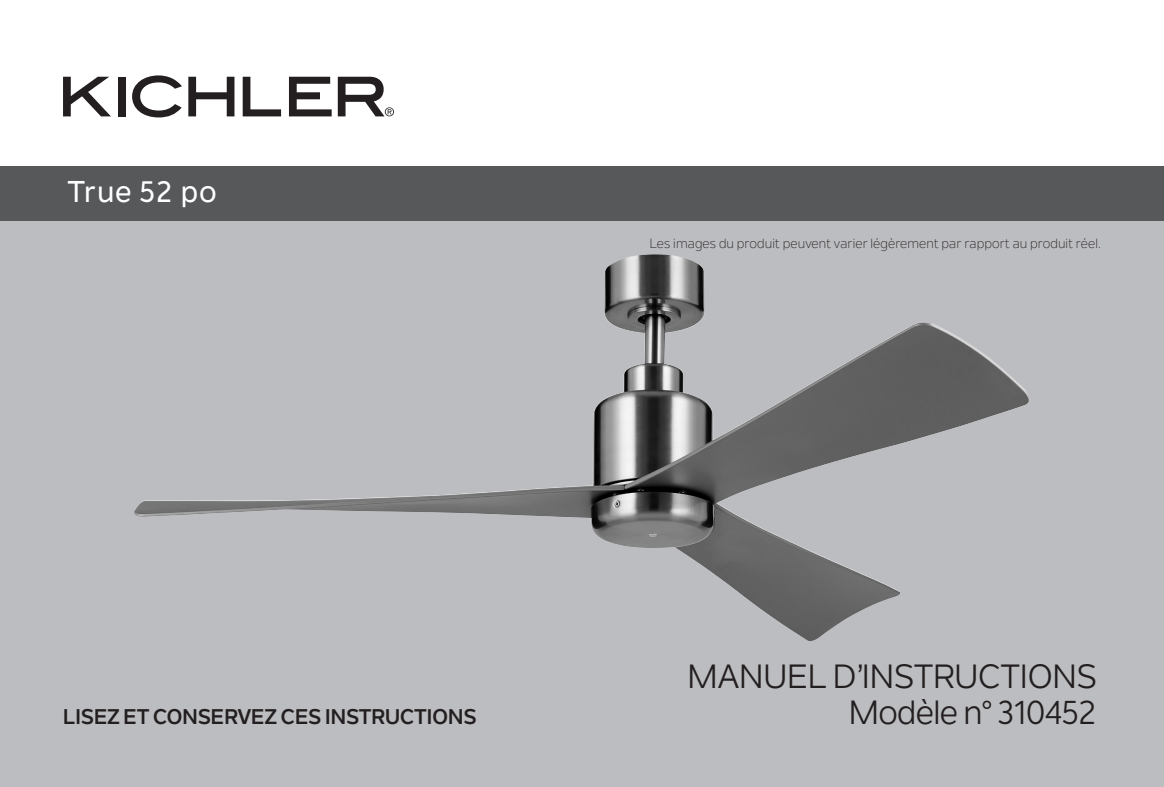
<style>
.page{position:relative;width:1164px;height:787px;background:#fff}
.page>*{position:absolute;margin:0;border:0;box-sizing:border-box;transform-origin:0 0}
.Cover_-_Instruction_Manual{font:33.25px "Nolan Next";letter-spacing:-.02em;color:#231f20}
.Cover_-_Fan_Name{font:500 29.75px "Nolan Next";letter-spacing:.03em;color:#fff}
.Cover_-_Instruction_Manual-2{font:700 21px "Nolan Next";letter-spacing:-.02em;color:#231f20}
.Cover_-_Disclaimer{font:13.12px "Nolan Next";letter-spacing:.01em;color:#231f20}
</style>
<div class="page">
<div style="left:0;top:194px;width:1163px;height:592px;background:#bcbdc0"></div>
<div style="left:0;top:167px;width:1163px;height:54px;background:#57585a"></div>
<svg style="left:63px;top:77px;width:48px;height:39px"></svg>
<div style="left:118px;top:77px;width:7px;height:39px;background:#231f20"></div>
<svg style="left:132px;top:75px;width:50px;height:42px"></svg>
<svg style="left:188px;top:77px;width:46px;height:39px"></svg>
<svg style="left:243px;top:77px;width:38px;height:39px"></svg>
<svg style="left:289px;top:77px;width:42px;height:39px"></svg>
<svg style="left:338px;top:77px;width:56px;height:39px"></svg>
<img style="left:134px;top:254px;width:895px;height:387px">
<p class="Cover_-_Fan_Name" style="left:67px;top:174px;width:151px">True 52 po</p>
<p class="Cover_-_Disclaimer" style="left:649px;top:235px;width:453px">Les images du produit peuvent varier légèrement par rapport au produit réel.</p>
<p class="Cover_-_Instruction_Manual" style="left:687px;top:656px;width:411px">MANUEL D’INSTRUCTIONS</p>
<p class="Cover_-_Instruction_Manual-2" style="left:63px;top:703px;width:415px">LISEZ ET CONSERVEZ CES INSTRUCTIONS</p>
<p class="Cover_-_Instruction_Manual" style="left:848px;top:692px;width:250px">Modèle n° 310452</p>
</div>
